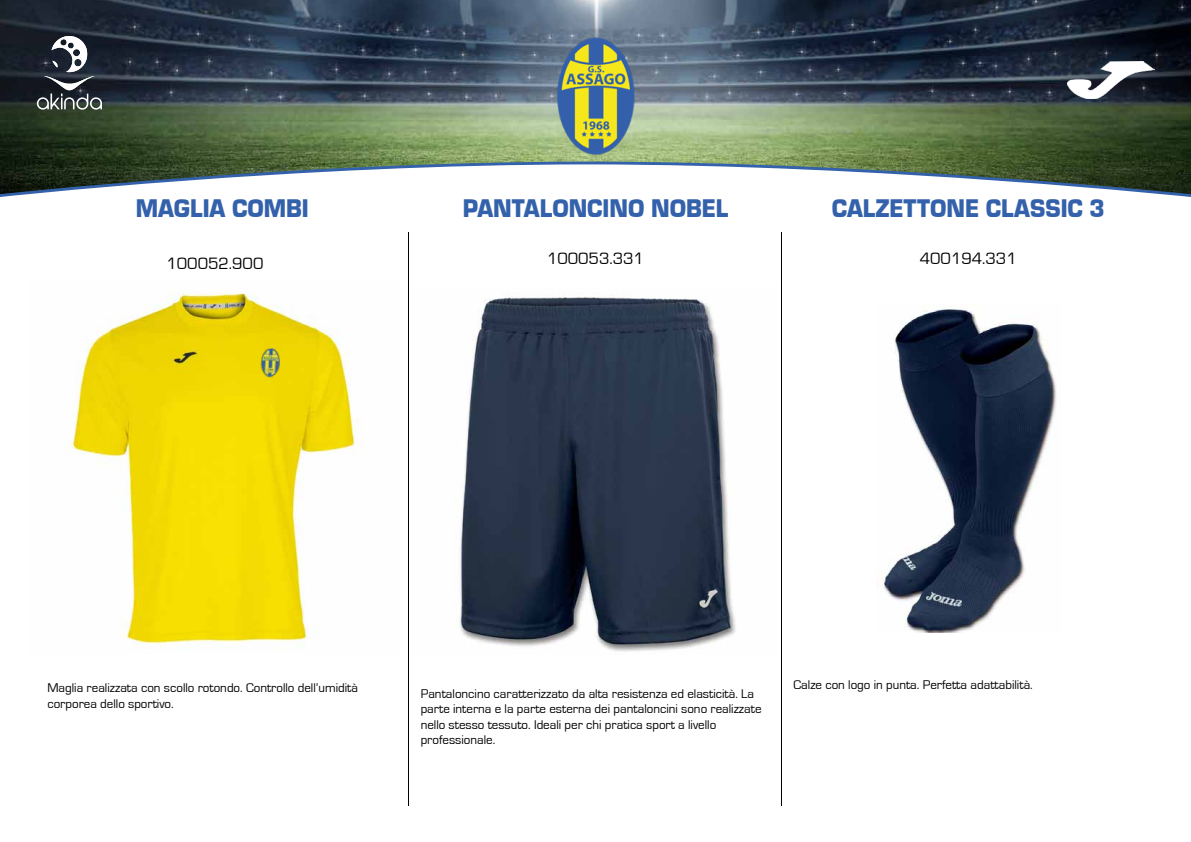
<style>
.page{position:relative;width:1191px;height:842px;background:#fff}
.page>*{position:absolute;margin:0;border:0;box-sizing:border-box;transform-origin:0 0}
.t1{font:26.4px "Eurostile Black DTC";color:#3461ab;scale:.91 1}
.t2{font:17px "Eurostile";color:#000}
.t3{font:13px/15.6px "Eurostile";color:#000}
</style>
<div class="page">
<img style="left:459px;top:296px;width:277px;height:356px">
<img style="left:0;top:0;width:1191px;height:194px">
<svg style="left:37px;top:36px;width:65px;height:74px"></svg>
<img style="left:1068px;top:62px;width:87px;height:36px">
<hr style="left:408px;top:232px;width:1px;height:574px;background:#000">
<hr style="left:782px;top:232px;width:1px;height:574px;background:#000">
<img style="left:535px;top:36px;width:120px;height:120px">
<img style="left:63px;top:292px;width:299px;height:356px">
<img style="left:256px;top:348px;width:30px;height:30px">
<img style="left:881px;top:305px;width:176px;height:327px">
<h1 class="t1" style="left:136px;top:194px;width:191px">MAGLIA COMBI</h1>
<h1 class="t1" style="left:463px;top:194px;width:293px">PANTALONCINO NOBEL</h1>
<h2 class="t2" style="left:166px;top:255px;width:98px">100052.900</h2>
<h2 class="t2" style="left:547px;top:249px;width:98px">100053.331</h2>
<h1 class="t1" style="left:831px;top:194px;width:302px">CALZETTONE CLASSIC 3</h1>
<h2 class="t2" style="left:920px;top:249px;width:98px">400194.331</h2>
<p class="t3" style="left:47px;top:680px;width:312px">Maglia realizzata con scollo rotondo. Controllo dell’umidità corporea dello sportivo.</p>
<p class="t3" style="left:421px;top:686px;width:342px">Pantaloncino caratterizzato da alta resistenza ed elasticità. La parte interna e la parte esterna dei pantaloncini sono realizzate nello stesso tessuto. Ideali per chi pratica sport a livello professionale.</p>
<p class="t3" style="left:793px;top:677px;width:241px">Calze con logo in punta. Perfetta adattabilità.</p>
</div>
